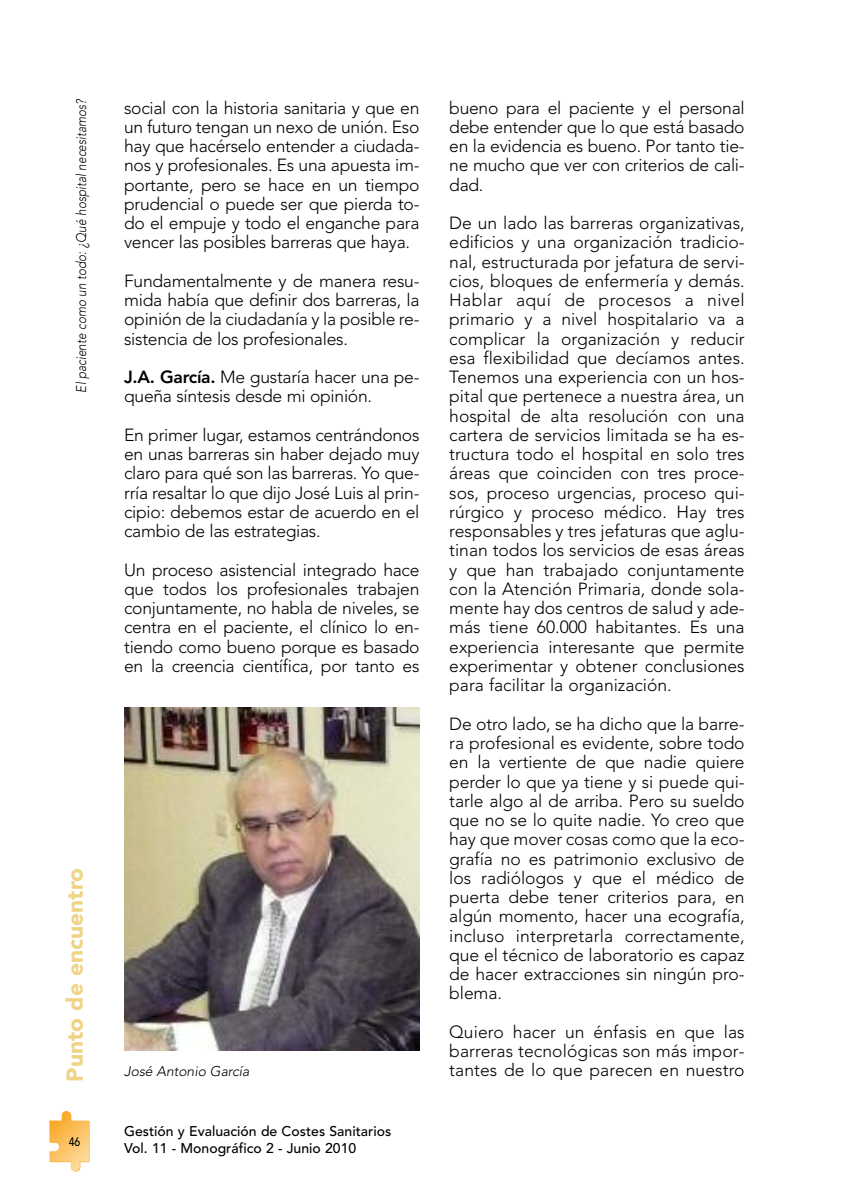
<style>
.page{position:relative;width:844px;height:1191px;background:#fff}
.page>*{position:absolute;margin:0;border:0;box-sizing:border-box;transform-origin:0 0}
.t1{font:900 22.75px "Avenir";color:#f0d486}
.t2{font:300 17.5px/19.2px "Avenir";letter-spacing:-.015em;color:#000;text-align:justify}
.t3{font:500 14px/17.5px "Avenir";color:#000}
.t4{font:italic 300 14px "Avenir";color:#000;scale:.85 1}
.t5{font:italic 300 14px "Avenir";color:#000}
.t6{font:500 12.25px "Avenir";color:#000;scale:.85 1}
.s1{font-weight:800}
</style>
<div class="page">
<svg style="left:50px;top:1111px;width:39px;height:60px"></svg>
<img style="left:124px;top:708px;width:295px;height:342px">
<p class="t4" style="left:76px;top:392px;width:347px;rotate:-90deg">El paciente como un todo: ¿Qué hospital necesitamos?</p>
<h1 class="t1" style="left:66px;top:1081px;width:216px;rotate:-90deg">Punto de encuentro</h1>
<p class="t6" style="left:69px;top:1136px;width:15px">46</p>
<p class="t2" style="left:124px;top:99px;width:297px">social con la historia sanitaria y que en un futuro tengan un nexo de unión. Eso hay que hacérselo entender a ciudada&shy;nos y profesionales. Es una apuesta im&shy;portante, pero se hace en un tiempo prudencial o puede ser que pierda to&shy;do el empuje y todo el enganche para vencer las posibles barreras que haya.</p>
<p class="t2" style="left:124px;top:273px;width:297px">Fundamentalmente y de manera resu&shy;mida había que definir dos barreras, la opinión de la ciudadanía y la posible re&shy;sistencia de los profesionales.</p>
<p class="t2" style="left:124px;top:369px;width:297px"><span class="s1">J.A. García.</span> Me gustaría hacer una pe&shy;queña síntesis desde mi opinión.</p>
<p class="t2" style="left:124px;top:427px;width:297px">En primer lugar, estamos centrándonos en unas barreras sin haber dejado muy claro para qué son las barreras. Yo que&shy;rría resaltar lo que dijo José Luis al prin&shy;cipio: debemos estar de acuerdo en el cambio de las estrategias.</p>
<p class="t2" style="left:124px;top:561px;width:297px">Un proceso asistencial integrado hace que todos los profesionales trabajen conjuntamente, no habla de niveles, se centra en el paciente, el clínico lo en&shy;tiendo como bueno porque es basado en la creencia científica, por tanto es</p>
<p class="t5" style="left:124px;top:1065px;width:127px">José Antonio García</p>
<p class="t3" style="left:124px;top:1123px;width:268px">Gestión y Evaluación de Costes Sanitarios<br>Vol. 11 - Monográfico 2 - Junio 2010</p>
<p class="t2" style="left:449px;top:99px;width:297px">bueno para el paciente y el personal debe entender que lo que está basado en la evidencia es bueno. Por tanto tie&shy;ne mucho que ver con criterios de cali&shy;dad.</p>
<p class="t2" style="left:449px;top:215px;width:297px">De un lado las barreras organizativas, edificios y una organización tradicio&shy;nal, estructurada por jefatura de servi&shy;cios, bloques de enfermería y demás.<br>Hablar aquí de procesos a nivel primario y a nivel hospitalario va a complicar la organización y reducir esa flexibilidad que decíamos antes.<br>Tenemos una experiencia con un hos&shy;pital que pertenece a nuestra área, un hospital de alta resolución con una cartera de servicios limitada se ha es&shy;tructura todo el hospital en solo tres áreas que coinciden con tres proce&shy;sos, proceso urgencias, proceso qui&shy;rúrgico y proceso médico. Hay tres responsables y tres jefaturas que aglu&shy;tinan todos los servicios de esas áreas y que han trabajado conjuntamente con la Atención Primaria, donde sola&shy;mente hay dos centros de salud y ade&shy;más tiene 60.000 habitantes. Es una experiencia interesante que permite experimentar y obtener conclusiones para facilitar la organización.</p>
<p class="t2" style="left:449px;top:715px;width:297px">De otro lado, se ha dicho que la barre&shy;ra profesional es evidente, sobre todo en la vertiente de que nadie quiere perder lo que ya tiene y si puede qui&shy;tarle algo al de arriba. Pero su sueldo que no se lo quite nadie. Yo creo que hay que mover cosas como que la eco&shy;grafía no es patrimonio exclusivo de los radiólogos y que el médico de puerta debe tener criterios para, en algún momento, hacer una ecografía, incluso interpretarla correctamente, que el técnico de laboratorio es capaz de hacer extracciones sin ningún pro&shy;blema.</p>
<p class="t2" style="left:449px;top:1023px;width:297px">Quiero hacer un énfasis en que las barreras tecnológicas son más impor&shy;tantes de lo que parecen en nuestro</p>
</div>
